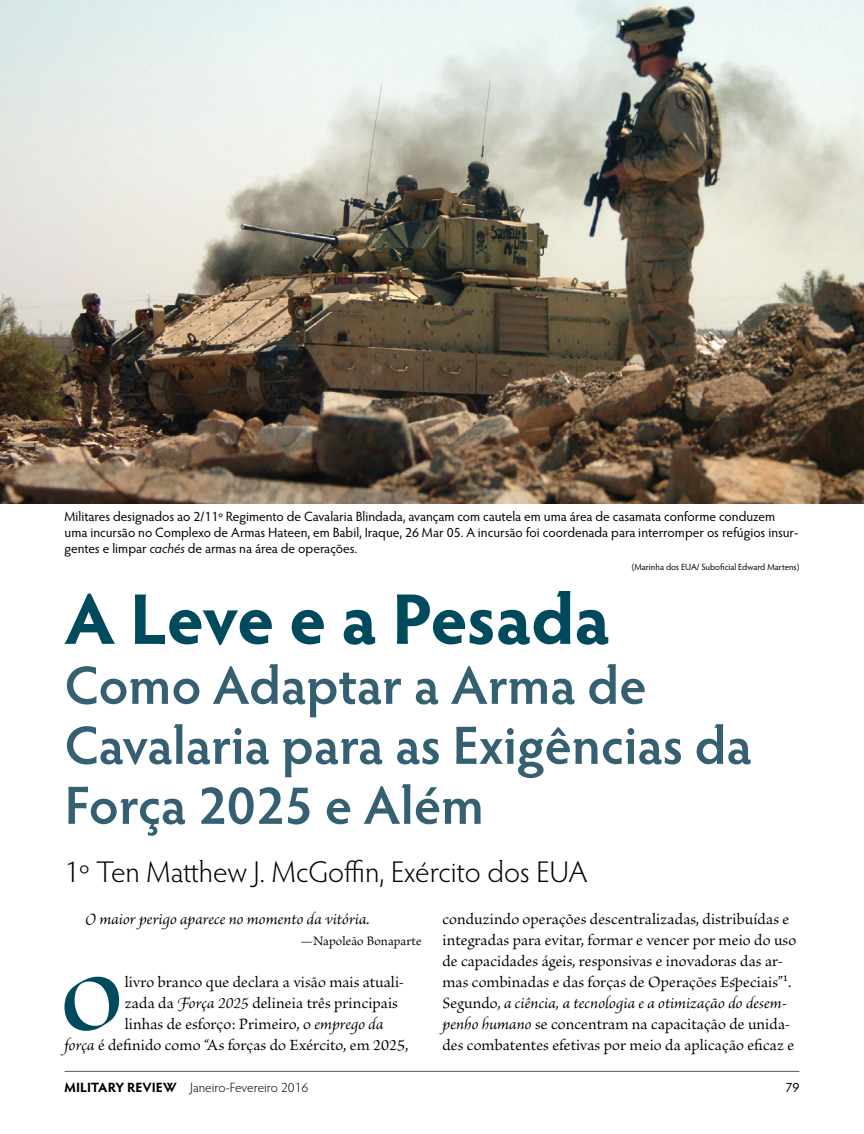
<style>
.page{position:relative;width:864px;height:1134px;background:#fff}
.page>*{position:absolute;margin:0;border:0;box-sizing:border-box;transform-origin:0 0}
.t1{font:87.3px "Brioso Pro Bold Disp";color:#004a5d}
.t2{font:700 72px "Hypatia Sans Pro";letter-spacing:-.01em;color:#004a5d}
.t3{font:600 54px/60px "Hypatia Sans Pro";letter-spacing:-.005em;color:#356072}
.t4{font:300 30px "Hypatia Sans Pro";color:#000}
.t5{font:16.5px/21px "Brioso Pro";letter-spacing:.005em;color:#000}
.t6{font:italic 16.5px "Brioso Pro";color:#000}
.t7{font:13.5px/16.5px "Hypatia Sans Pro";letter-spacing:-.005em;color:#000}
.t8{font:300 13.5px "Hypatia Sans Pro";color:#000}
.t9{font:13.5px "Brioso Pro";letter-spacing:.005em;color:#000}
.t10{font:9px "Hypatia Sans Pro";color:#000}
.s1{font-style:italic}
.s2{font-weight:700}
</style>
<div class="page">
<hr style="left:65px;top:1071px;width:734px;height:1px;background:#58595b">
<img style="left:0;top:0;width:864px;height:504px">
<p class="t7" style="left:64px;top:507px;width:735px">Militares designados ao 2/11o Regimento de Cavalaria Blindada, avançam com cautela em uma área de casamata conforme conduzem uma incursão no Complexo de Armas Hateen, em Babil, Iraque, 26 Mar 05. A incursão foi coordenada para interromper os refúgios insur&shy;gentes e limpar <span class="s1">cachés</span> de armas na área de operações.</p>
<p class="t10" style="left:632px;top:561px;width:169px">(Marinha dos EUA/ Suboficial Edward Martens)</p>
<h2 class="t2" style="left:64px;top:568px;width:547px">A Leve e a Pesada</h2>
<h3 class="t3" style="left:64px;top:653px;width:689px">Como Adaptar a Arma de<br>Cavalaria para as Exigências da<br>Força 2025 e Além</h3>
<h3 class="t4" style="left:64px;top:852px;width:524px">1o Ten Matthew J. McGoffin, Exército dos EUA</h3>
<p class="t6" style="left:86px;top:909px;width:286px">O maior perigo aparece no momento da vitória.</p>
<p class="t9" style="left:301px;top:934px;width:122px"><span class="s1">—</span>Napoleão Bonaparte</p>
<h1 class="t1" style="left:61px;top:958px;width:63px">O</h1>
<p class="t5" style="left:125px;top:972px;width:281px">livro branco que declara a visão mais atuali-</p>
<p class="t5" style="left:443px;top:909px;width:355px">conduzindo operações descentralizadas, distribuídas e integradas para evitar, formar e vencer por meio do uso de capacidades ágeis, responsivas e inovadoras das ar&shy;mas combinadas e das forças de Operações Especiais”1.<br>Segundo, <span class="s1">a ciência, a tecnologia e a otimização do desem&shy;penho humano</span> se concentram na capacitação de unida&shy;des combatentes efetivas por meio da aplicação eficaz e</p>
<p class="t5" style="left:125px;top:993px;width:275px">zada da <span class="s1">Força 2025</span> delineia três principais</p>
<p class="t5" style="left:125px;top:1014px;width:260px">linhas de esforço: Primeiro, o <span class="s1">emprego da</span></p>
<p class="t5" style="left:65px;top:1035px;width:345px"><span class="s1">força</span> é definido como “As forças do Exército, em 2025,</p>
<p class="t8" style="left:64px;top:1079px;width:245px"><span class="s2">MILITARY REVIEW</span> Janeiro-Fevereiro 2016</p>
<p class="t7" style="left:786px;top:1079px;width:15px">79</p>
</div>
